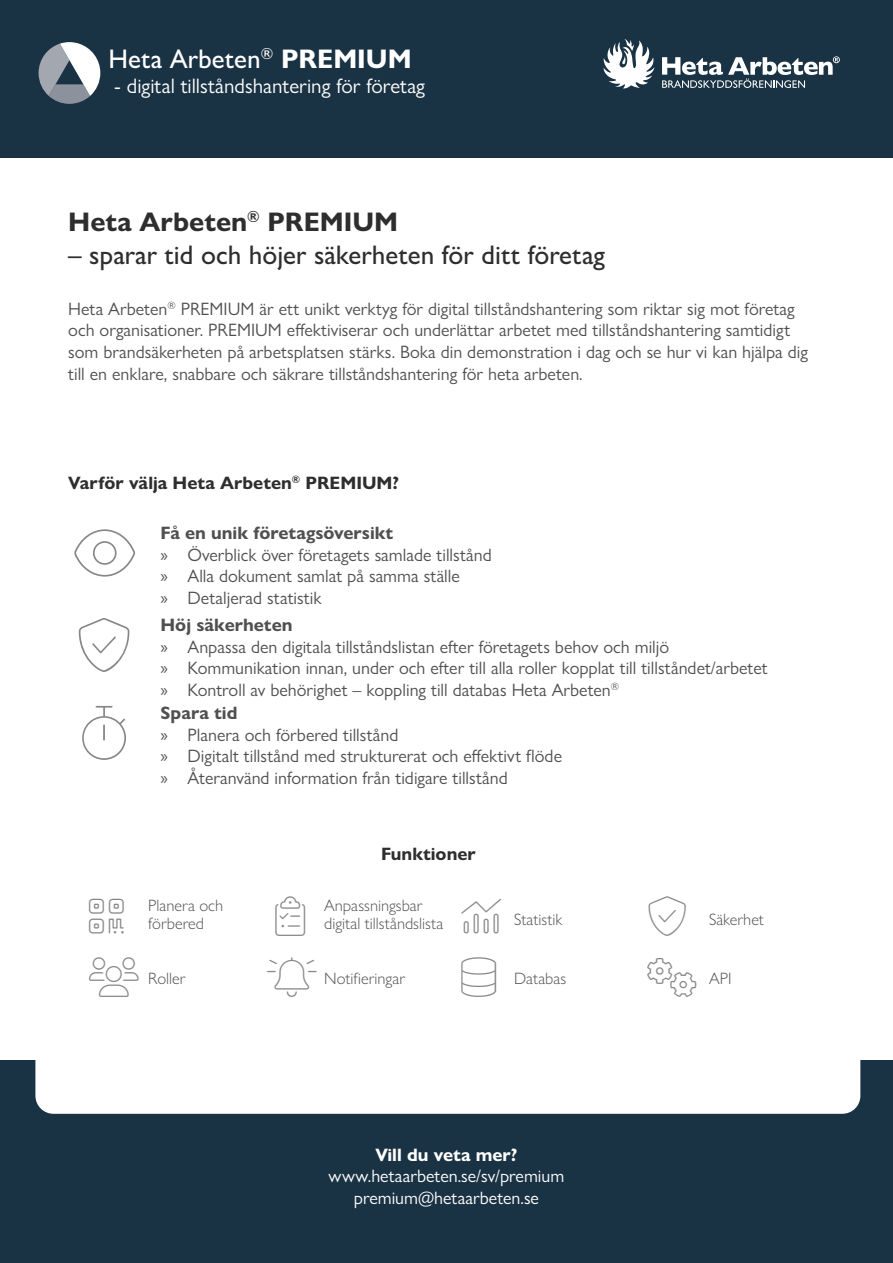
<style>
.page{position:relative;width:893px;height:1263px;background:#fff}
.page>*{position:absolute;margin:0;border:0;box-sizing:border-box;transform-origin:0 0}
.t1{font:100 54px "Font Awesome 6 Pro";color:#878787}
.t2{font:100 39.6px "Font Awesome 6 Pro";color:#878787}
.t3{font:500 27px "Gill Sans Nova";color:#2e2e2e}
.t4{font:700 27px "Gill Sans Nova";color:#2e2e2e}
.t5{font:500 27px "Gill Sans Nova";color:#fff}
.t6{font:21px "Gill Sans Nova";color:#fff}
.t7{font:18px/21.6px "Gill Sans Nova";color:#505052}
.t8{font:18px "Gill Sans Nova";color:#fff}
.t9{font:700 18px "Gill Sans Nova";color:#505052}
.t10{font:700 18px "Gill Sans Nova";color:#2e2e2e}
.t11{font:700 18px "Gill Sans Nova";color:#fff}
.t12{font:300 16.5px "Gill Sans Nova";color:#505052}
.s1{font-weight:700}
.s2{font-family:"Myriad Pro"}
</style>
<div class="page">
<div style="left:0;top:0;width:893px;height:157px;background:#1a3344"></div>
<svg style="left:39px;top:42px;width:61px;height:62px"></svg>
<div style="left:0;top:1038px;width:893px;height:225px;background:#1a3344"></div>
<div style="left:35px;top:878px;width:825px;height:236px;background:#fff;border-radius:18px"></div>
<div style="left:0;top:855px;width:893px;height:204px;background:#fff"></div>
<svg style="left:604px;top:39px;width:50px;height:49px"></svg>
<svg style="left:662px;top:56px;width:178px;height:32px"></svg>
<p class="t5" style="left:108px;top:42px;width:305px">Heta Arbeten<sup>®</sup> <span class="s1">PREMIUM</span></p>
<p class="t6" style="left:114px;top:73px;width:312px">- digital tillståndshantering för företag</p>
<p class="t4" style="left:68px;top:205px;width:331px">Heta Arbeten<sup>®</sup> PREMIUM</p>
<p class="t3" style="left:68px;top:238px;width:538px">– sparar tid och höjer säkerheten för ditt företag</p>
<p class="t7" style="left:68px;top:298px;width:741px">Heta Arbeten<sup>®</sup> PREMIUM är ett unikt verktyg för digital tillståndshantering som riktar sig mot företag och organisationer. PREMIUM effektiviserar och underlättar arbetet med tillståndshantering samtidigt som brandsäkerheten på arbetsplatsen stärks. Boka din demonstration i dag och se hur vi kan hjälpa dig till en enklare, snabbare och säkrare tillståndshantering för heta arbeten.</p>
<p class="t10" style="left:68px;top:472px;width:332px">Varför välja Heta Arbeten<sup>®</sup> PREMIUM?</p>
<p class="t9" style="left:161px;top:522px;width:234px">Få en unik företagsöversikt</p>
<p class="t7" style="left:161px;top:544px;width:333px"><span class="s2">»</span> Överblick över företagets samlade tillstånd</p>
<p class="t7" style="left:161px;top:565px;width:301px"><span class="s2">»</span> Alla dokument samlat på samma ställe</p>
<p class="t7" style="left:161px;top:587px;width:162px"><span class="s2">»</span> Detaljerad statistik</p>
<p class="t1" style="left:80px;top:706px;width:49px">▲▼□▼</p>
<p class="t9" style="left:161px;top:614px;width:133px">Höj säkerheten</p>
<p class="t7" style="left:161px;top:636px;width:510px"><span class="s2">»</span> Anpassa den digitala tillståndslistan efter företagets behov och miljö</p>
<p class="t7" style="left:161px;top:657px;width:609px"><span class="s2">»</span> Kommunikation innan, under och efter till alla roller kopplat till tillståndet/arbetet</p>
<p class="t7" style="left:161px;top:679px;width:460px"><span class="s2">»</span> Kontroll av behörighet – koppling till databas Heta Arbeten<sup>®</sup></p>
<p class="t9" style="left:161px;top:702px;width:78px">Spara tid</p>
<p class="t7" style="left:161px;top:723px;width:239px"><span class="s2">»</span> Planera och förbered tillstånd</p>
<p class="t7" style="left:161px;top:745px;width:403px"><span class="s2">»</span> Digitalt tillstånd med strukturerat och effektivt flöde</p>
<p class="t7" style="left:161px;top:767px;width:349px"><span class="s2">»</span> Återanvänd information från tidigare tillstånd</p>
<p class="t12" style="left:148px;top:895px;width:76px">Planera och</p>
<p class="t12" style="left:148px;top:913px;width:57px">förbered</p>
<p class="t2" style="left:89px;top:957px;width:51px">◆▲▲</p>
<p class="t12" style="left:148px;top:968px;width:39px">Roller</p>
<p class="t10" style="left:381px;top:842px;width:96px">Funktioner</p>
<p class="t2" style="left:275px;top:896px;width:31px">●□●▲▼</p>
<p class="t2" style="left:267px;top:957px;width:51px">●●□■</p>
<p class="t12" style="left:324px;top:895px;width:100px">Anpassningsbar</p>
<p class="t12" style="left:324px;top:913px;width:120px">digital tillståndslista</p>
<p class="t12" style="left:324px;top:968px;width:82px">Notifieringar</p>
<p class="t2" style="left:461px;top:896px;width:41px">■●▼▲</p>
<p class="t12" style="left:514px;top:909px;width:50px">Statistik</p>
<p class="t12" style="left:514px;top:968px;width:54px">Databas</p>
<p class="t12" style="left:709px;top:909px;width:56px">Säkerhet</p>
<p class="t12" style="left:709px;top:968px;width:24px">API</p>
<p class="t11" style="left:375px;top:1143px;width:144px">Vill du veta mer?</p>
<p class="t8" style="left:329px;top:1165px;width:237px">www.hetaarbeten.se/sv/premium</p>
<p class="t8" style="left:354px;top:1187px;width:187px">premium@hetaarbeten.se</p>
</div>
